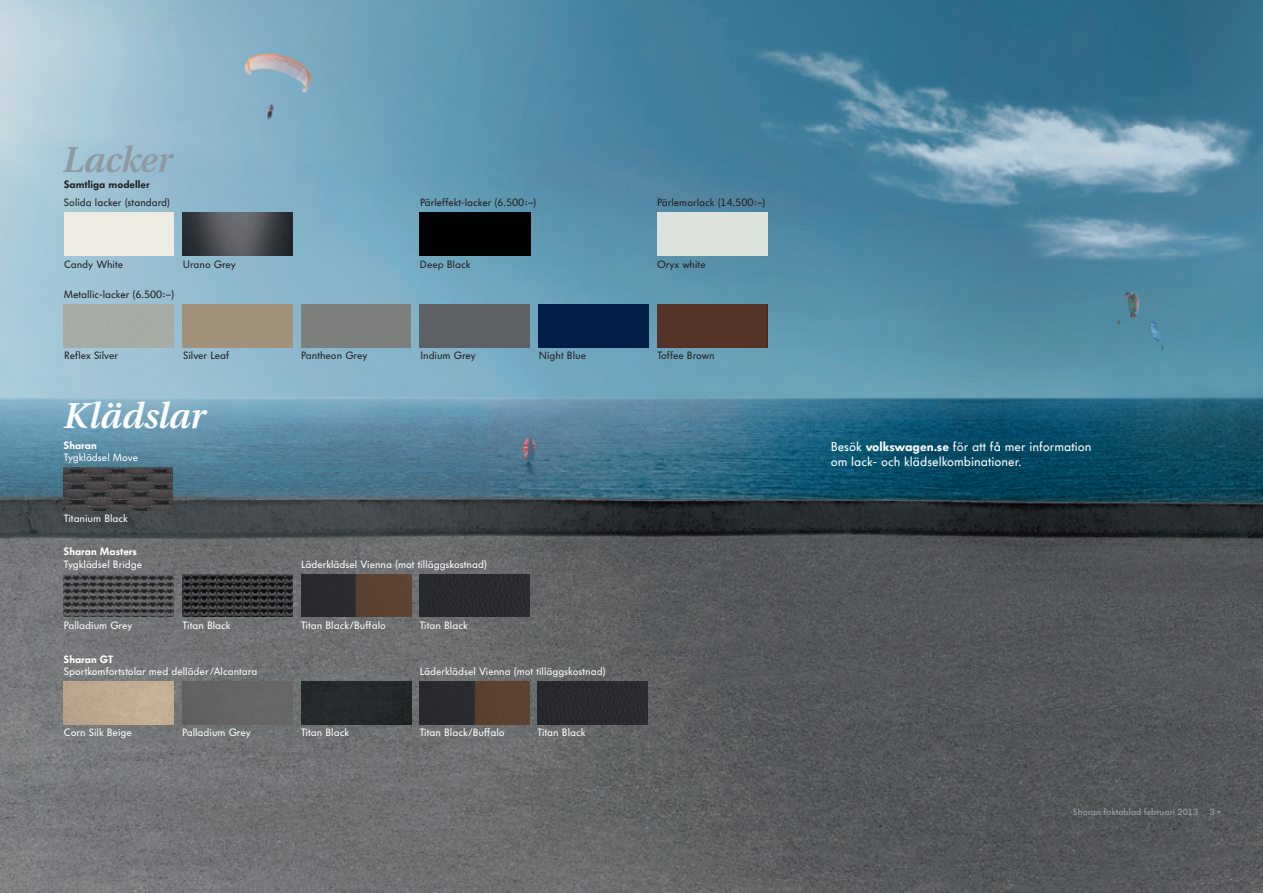
<style>
.page{position:relative;width:1263px;height:893px;background:#fff}
.page>*{position:absolute;margin:0;border:0;box-sizing:border-box;transform-origin:0 0}
.t1{font:italic 600 36px "VW Utopia";letter-spacing:.005em;color:#fff}
.t2{font:italic 600 36px "VW Utopia";letter-spacing:-.005em;color:#8f99a0}
.t3{font:12.75px/15px "VW Headline OT";color:#fff}
.t4{font:10.5px "VW Headline";color:#fff}
.t5{font:10.5px "VW Headline";color:#231f20}
.t6{font:10.5px "VW Headline OT";color:#231f20}
.t7{font:900 10.5px "VW Headline";color:#fff}
.t8{font:900 10.5px "VW Headline";color:#231f20}
.t9{font:600 9px "VW Headline OT";color:#8f99a0}
.s1{font-weight:900}
</style>
<div class="page">
<img style="left:0;top:0;width:1263px;height:893px">
<img style="left:64px;top:468px;width:109px;height:42px">
<img style="left:64px;top:574px;width:109px;height:43px">
<div style="left:183px;top:681px;width:109px;height:43px;background:#656465"></div>
<img style="left:64px;top:681px;width:109px;height:43px">
<img style="left:183px;top:574px;width:110px;height:43px">
<div style="left:301px;top:681px;width:110px;height:43px;background:#24292a"></div>
<div style="left:420px;top:574px;width:110px;height:43px;background:#282a2f"></div>
<div style="left:537px;top:681px;width:111px;height:43px;background:#282a2f"></div>
<img style="left:301px;top:574px;width:110px;height:43px">
<img style="left:420px;top:681px;width:110px;height:43px">
<div style="left:301px;top:305px;width:110px;height:42px;background:#7d807c"></div>
<div style="left:420px;top:305px;width:110px;height:42px;background:#5d6163"></div>
<div style="left:64px;top:305px;width:110px;height:42px;background:#a6aca5"></div>
<div style="left:182px;top:305px;width:111px;height:42px;background:#a0927b"></div>
<div style="left:657px;top:305px;width:110px;height:42px;background:#553329"></div>
<img style="left:183px;top:213px;width:110px;height:42px">
<div style="left:64px;top:213px;width:110px;height:42px;background:#edece2"></div>
<div style="left:420px;top:213px;width:110px;height:42px;background:#000101"></div>
<div style="left:657px;top:213px;width:110px;height:42px;background:#dbe3dc"></div>
<div style="left:538px;top:305px;width:110px;height:42px;background:#021d46"></div>
<h1 class="t2" style="left:62px;top:139px;width:111px">Lacker</h1>
<p class="t8" style="left:64px;top:178px;width:87px">Samtliga modeller</p>
<p class="t6" style="left:64px;top:196px;width:108px">Solida lacker (standard)</p>
<p class="t6" style="left:420px;top:196px;width:118px">Pärleffekt-lacker (6.500:–)</p>
<p class="t6" style="left:657px;top:196px;width:110px">Pärlemorlack (14.500:–)</p>
<p class="t5" style="left:64px;top:258px;width:61px">Candy White</p>
<p class="t5" style="left:183px;top:258px;width:55px">Urano Grey</p>
<p class="t5" style="left:420px;top:258px;width:52px">Deep Black</p>
<p class="t5" style="left:657px;top:258px;width:50px">Oryx white</p>
<p class="t6" style="left:64px;top:288px;width:112px">Metallic-lacker (6.500:–)</p>
<p class="t5" style="left:64px;top:350px;width:55px">Reflex Silver</p>
<p class="t5" style="left:183px;top:350px;width:47px">Silver Leaf</p>
<p class="t5" style="left:301px;top:350px;width:68px">Pantheon Grey</p>
<p class="t5" style="left:420px;top:350px;width:57px">Indium Grey</p>
<p class="t5" style="left:539px;top:350px;width:49px">Night Blue</p>
<p class="t5" style="left:657px;top:350px;width:59px">Toffee Brown</p>
<h1 class="t1" style="left:62px;top:395px;width:143px">Klädslar</h1>
<p class="t4" style="left:64px;top:452px;width:76px">Tygklädsel Move</p>
<p class="t7" style="left:63px;top:439px;width:35px">Sharan</p>
<p class="t4" style="left:64px;top:513px;width:66px">Titanium Black</p>
<p class="t4" style="left:64px;top:558px;width:80px">Tygklädsel Bridge</p>
<p class="t7" style="left:63px;top:546px;width:75px">Sharan masters</p>
<p class="t4" style="left:64px;top:619px;width:70px">Palladium Grey</p>
<p class="t7" style="left:63px;top:653px;width:51px">Sharan Gt</p>
<p class="t4" style="left:183px;top:619px;width:49px">Titan Black</p>
<p class="t4" style="left:64px;top:666px;width:195px">Sportkomfortstolar med delläder/Alcantara</p>
<p class="t4" style="left:64px;top:727px;width:69px">Corn Silk Beige</p>
<p class="t4" style="left:182px;top:727px;width:70px">Palladium Grey</p>
<p class="t4" style="left:301px;top:558px;width:187px">Läderklädsel Vienna (mot tilläggskostnad)</p>
<p class="t4" style="left:301px;top:619px;width:86px">Titan Black/Buffalo</p>
<p class="t4" style="left:301px;top:727px;width:49px">Titan Black</p>
<p class="t4" style="left:420px;top:619px;width:49px">Titan Black</p>
<p class="t4" style="left:420px;top:666px;width:187px">Läderklädsel Vienna (mot tilläggskostnad)</p>
<p class="t4" style="left:420px;top:727px;width:86px">Titan Black/Buffalo</p>
<p class="t4" style="left:537px;top:727px;width:49px">Titan Black</p>
<p class="t3" style="left:831px;top:439px;width:262px">Besök <span class="s1">volkswagen.se</span> för att få mer information om lack- och klädselkombinationer.</p>
<p class="t9" style="left:1073px;top:806px;width:127px">Sharan faktablad februari 2013</p>
<p class="t9" style="left:1210px;top:806px;width:12px">3 <span class="s1">•</span></p>
</div>
